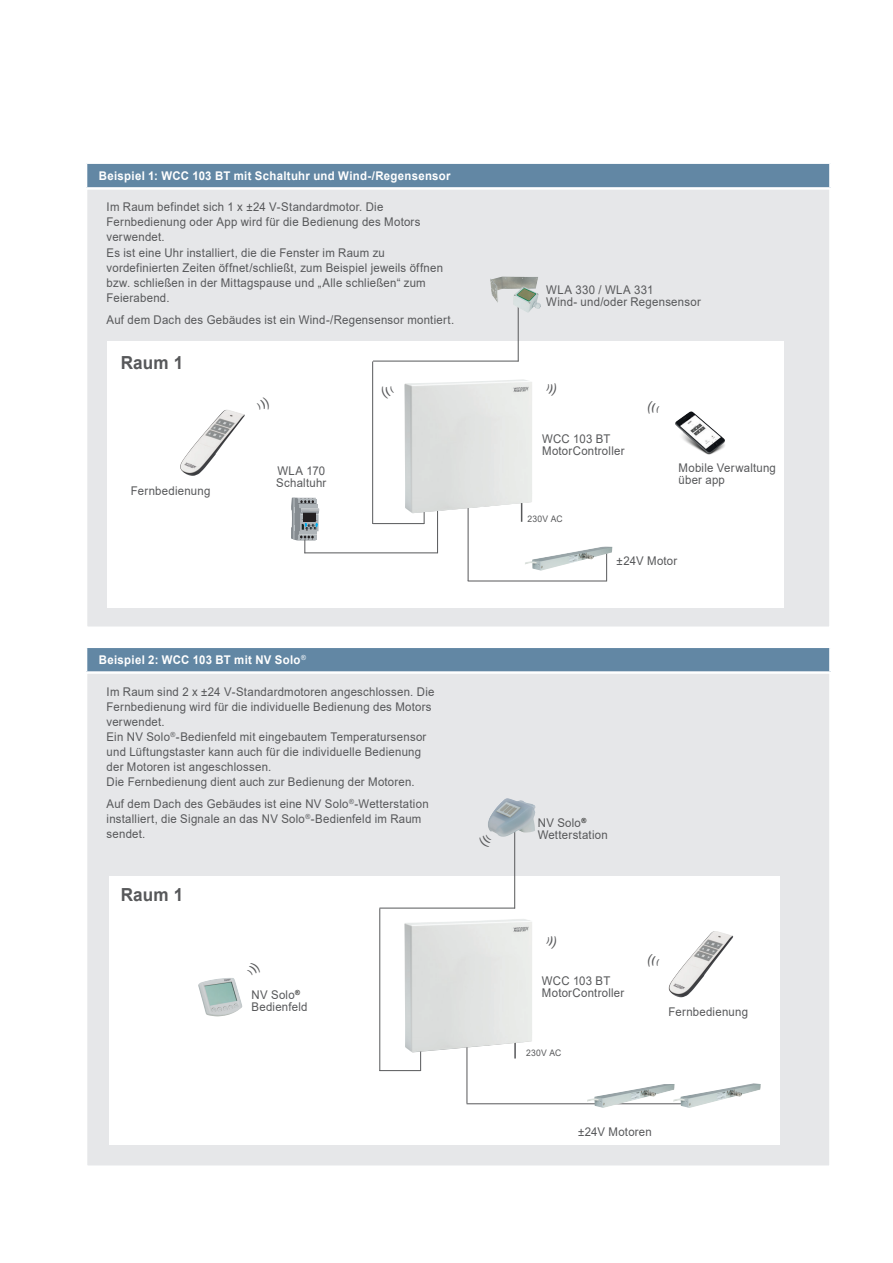
<style>
.page{position:relative;width:893px;height:1263px;background:#fff}
.page>*{position:absolute;margin:0;border:0;box-sizing:border-box;transform-origin:0 0}
.t1{font:700 18px "Arial";letter-spacing:.005em;color:#57585a;scale:.95 1}
.t2{font:12px/15px "Arial";letter-spacing:.02em;color:#57585a;scale:.95 1}
.t3{font:700 12px "Arial";letter-spacing:.025em;color:#fff;scale:.95 1}
.t4{font:9px "Arial";letter-spacing:.025em;color:#57585a;scale:.95 1}
</style>
<div class="page">
<div style="left:85px;top:187px;width:746px;height:442px;background:#e6e7e9;border:2px solid #fff"></div>
<div style="left:85px;top:671px;width:746px;height:497px;background:#e6e7e9;border:2px solid #fff"></div>
<div style="left:107px;top:342px;width:677px;height:266px;background:#fff"></div>
<div style="left:86px;top:163px;width:744px;height:25px;background:#6287a4"></div>
<hr style="left:85px;top:162px;width:746px;height:2px;background:#fff">
<hr style="left:85px;top:164px;width:2px;height:23px;background:#fff">
<hr style="left:829px;top:164px;width:2px;height:23px;background:#fff">
<hr style="left:85px;top:187px;width:746px;height:2px;background:#fff">
<hr style="left:468px;top:439px;width:1px;height:142px;background:#57585a">
<hr style="left:518px;top:293px;width:1px;height:68px;background:#57585a">
<hr style="left:372px;top:361px;width:1px;height:163px;background:#57585a">
<hr style="left:468px;top:581px;width:139px;height:1px;background:#57585a">
<img style="left:490px;top:277px;width:51px;height:36px">
<hr style="left:437px;top:477px;width:1px;height:76px;background:#57585a">
<hr style="left:424px;top:448px;width:1px;height:76px;background:#57585a">
<hr style="left:304px;top:552px;width:134px;height:1px;background:#57585a">
<hr style="left:373px;top:523px;width:51px;height:1px;background:#57585a">
<hr style="left:373px;top:361px;width:146px;height:1px;background:#57585a">
<svg style="left:291px;top:498px;width:28px;height:55px"></svg>
<div style="left:109px;top:876px;width:671px;height:268px;background:#fff"></div>
<div style="left:86px;top:647px;width:744px;height:25px;background:#6287a4"></div>
<hr style="left:85px;top:646px;width:746px;height:2px;background:#fff">
<hr style="left:85px;top:648px;width:2px;height:23px;background:#fff">
<hr style="left:829px;top:648px;width:2px;height:23px;background:#fff">
<hr style="left:85px;top:671px;width:746px;height:2px;background:#fff">
<hr style="left:467px;top:961px;width:1px;height:142px;background:#57585a">
<hr style="left:467px;top:1103px;width:230px;height:1px;background:#57585a">
<img style="left:525px;top:547px;width:87px;height:24px">
<img style="left:198px;top:978px;width:44px;height:38px">
<img style="left:587px;top:1084px;width:86px;height:24px">
<img style="left:673px;top:1083px;width:88px;height:25px">
<hr style="left:514px;top:1034px;width:2px;height:24px;background:#57585a">
<hr style="left:514px;top:824px;width:1px;height:84px;background:#57585a">
<hr style="left:379px;top:908px;width:1px;height:163px;background:#57585a">
<hr style="left:420px;top:995px;width:1px;height:76px;background:#57585a">
<hr style="left:379px;top:1070px;width:42px;height:1px;background:#57585a">
<hr style="left:379px;top:908px;width:136px;height:1px;background:#57585a">
<img style="left:488px;top:798px;width:47px;height:39px">
<img style="left:404px;top:919px;width:128px;height:133px">
<img style="left:675px;top:411px;width:50px;height:44px">
<img style="left:180px;top:410px;width:65px;height:66px">
<img style="left:668px;top:931px;width:65px;height:66px">
<img style="left:404px;top:379px;width:128px;height:134px">
<p class="t3" style="left:99px;top:167px;width:372px">Beispiel 1: WCC 103 BT mit Schaltuhr und Wind-/Regensensor</p>
<p class="t2" style="left:107px;top:200px;width:356px">Im Raum befindet sich 1 x ±24 V-Standardmotor. Die Fernbedienung oder App wird für die Bedienung des Motors verwendet.<br>Es ist eine Uhr installiert, die die Fenster im Raum zu vordefinierten Zeiten öffnet/schließt, zum Beispiel jeweils öffnen bzw. schließen in der Mittagspause und „Alle schließen“ zum Feierabend.</p>
<p class="t2" style="left:107px;top:312px;width:367px">Auf dem Dach des Gebäudes ist ein Wind-/Regensensor montiert.</p>
<h1 class="t1" style="left:121px;top:350px;width:67px">Raum 1</h1>
<p class="t2" style="left:131px;top:483px;width:85px">Fernbedienung</p>
<p class="t2" style="left:276px;top:465px;width:54px;line-height:12px">WLA 170<br>Schaltuhr</p>
<p class="t3" style="left:99px;top:651px;width:219px">Beispiel 2: WCC 103 BT mit NV Solo<sup>®</sup></p>
<p class="t2" style="left:107px;top:684px;width:347px">Im Raum sind 2 x ±24 V-Standardmotoren angeschlossen. Die Fernbedienung wird für die individuelle Bedienung des Motors verwendet.<br>Ein NV Solo<sup>®</sup>-Bedienfeld mit eingebautem Temperatursensor und Lüftungstaster kann auch für die individuelle Bedienung der Motoren ist angeschlossen.<br>Die Fernbedienung dient auch zur Bedienung der Motoren.</p>
<p class="t2" style="left:107px;top:796px;width:341px">Auf dem Dach des Gebäudes ist eine NV Solo<sup>®</sup>-Wetterstation installiert, die Signale an das NV Solo<sup>®</sup>-Bedienfeld im Raum sendet.</p>
<h1 class="t1" style="left:121px;top:882px;width:67px">Raum 1</h1>
<p class="t2" style="left:252px;top:989px;width:60px;line-height:12px">NV Solo<sup>®<br></sup>Bedienfeld</p>
<p class="t2" style="left:546px;top:283px;width:164px;line-height:12px">WLA 330 / WLA 331<br>Wind- und/oder Regensensor</p>
<p class="t2" style="left:542px;top:433px;width:88px;line-height:12px">WCC 103 BT<br>MotorController</p>
<p class="t4" style="left:527px;top:512px;width:39px">230V AC</p>
<p class="t2" style="left:678px;top:462px;width:104px;line-height:12px">Mobile Verwaltung über app</p>
<p class="t2" style="left:617px;top:553px;width:65px">±24V Motor</p>
<p class="t2" style="left:538px;top:816px;width:75px;line-height:12px">NV Solo<sup>®<br></sup>Wetterstation</p>
<p class="t2" style="left:542px;top:975px;width:88px;line-height:12px">WCC 103 BT<br>MotorController</p>
<p class="t4" style="left:526px;top:1047px;width:39px">230V AC</p>
<p class="t2" style="left:669px;top:1004px;width:85px">Fernbedienung</p>
<p class="t2" style="left:578px;top:1124px;width:79px">±24V Motoren</p>
</div>
